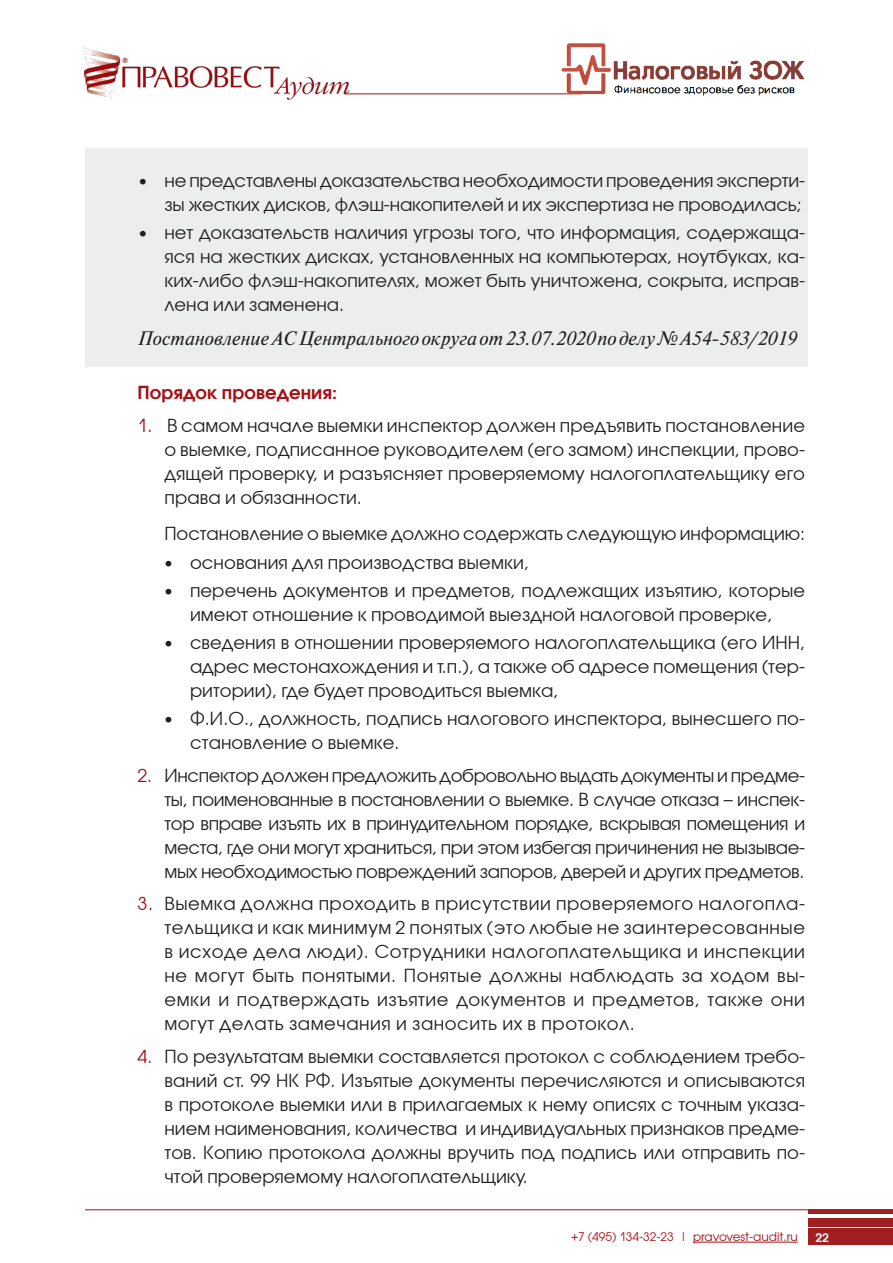
<style>
.page{position:relative;width:893px;height:1263px;background:#fff}
.page>*{position:absolute;margin:0;border:0;box-sizing:border-box;transform-origin:0 0}
.t1{font:italic 19.5px "Newton";letter-spacing:.005em;color:#231f20}
.t2{font:18px/24px "Avant Garde Gothic C";color:#231f20;text-align:justify}
.t3{font:600 18px "Avant Garde Gothic C";letter-spacing:.005em;color:#a61016}
.t4{font:12px "Avant Garde Gothic C";color:#a61016}
.t5{font:600 12px "Avant Garde Gothic C";color:#fff}
.s1{color:#a61016}
</style>
<div class="page">
<div style="left:808px;top:1229px;width:85px;height:16px;background:#a31e21"></div>
<div style="left:808px;top:1219px;width:85px;height:8px;background:#a31e21"></div>
<div style="left:808px;top:1209px;width:85px;height:5px;background:#a31e21"></div>
<img style="left:83px;top:46px;width:271px;height:54px">
<hr style="left:693px;top:1242px;width:105px;height:1px;background:#a61016">
<hr style="left:345px;top:94px;width:237px;height:1px;background:#a61016">
<hr style="left:85px;top:1209px;width:723px;height:1px;background:#a61016">
<img style="left:553px;top:43px;width:252px;height:53px">
<div style="left:85px;top:149px;width:723px;height:218px;background:#ebedee"></div>
<p class="t2" style="left:137px;top:168px;width:669px;text-align:right">• не представлены доказательства необходимости проведения эксперти&shy;зы жестких дисков, флэш-накопителей и их экспертиза не проводилась;</p>
<p class="t2" style="left:164px;top:221px;width:642px;text-indent:-27px">• нет доказательств наличия угрозы того, что информация, содержаща&shy;яся на жестких дисках, установленных на компьютерах, ноутбуках, ка&shy;ких-либо флэш-накопителях, может быть уничтожена, сокрыта, исправ&shy;лена или заменена.</p>
<p class="t1" style="left:137px;top:326px;width:661px">Постановление АС Центрального округа от 23.07.2020 по делу № А54-583/2019</p>
<p class="t3" style="left:137px;top:381px;width:201px">Порядок проведения:</p>
<p class="t2" style="left:164px;top:413px;width:642px;text-indent:-27px"><span class="s1">1.</span> В самом начале выемки инспектор должен предъявить постановление о выемке, подписанное руководителем (его замом) инспекции, прово&shy;дящей проверку, и разъясняет проверяемому налогоплательщику его права и обязанности.</p>
<p class="t2" style="left:164px;top:522px;width:642px">Постановление о выемке должно содержать следующую информацию:</p>
<p class="t2" style="left:163px;top:550px;width:367px">• основания для производства выемки,</p>
<p class="t2" style="left:163px;top:578px;width:644px;text-align:center">• перечень документов и предметов, подлежащих изъятию, которые имеют отношение к проводимой выездной налоговой проверке,</p>
<p class="t2" style="left:190px;top:630px;width:617px;text-indent:-27px">• сведения в отношении проверяемого налогоплательщика (его ИНН, адрес местонахождения и т.п.), а также об адресе помещения (тер&shy;ритории), где будет проводиться выемка,</p>
<p class="t2" style="left:190px;top:707px;width:617px;text-indent:-27px">• Ф.И.О., должность, подпись налогового инспектора, вынесшего по&shy;становление о выемке.</p>
<p class="t2" style="left:164px;top:763px;width:642px;text-indent:-27px"><span class="s1">2.</span> Инспектор должен предложить добровольно выдать документы и предме&shy;ты, поименованные в постановлении о выемке. В случае отказа – инспек&shy;тор вправе изъять их в принудительном порядке, вскрывая помещения и места, где они могут храниться, при этом избегая причинения не вызывае&shy;мых необходимостью повреждений запоров, дверей и других предметов.</p>
<p class="t2" style="left:164px;top:892px;width:642px;text-indent:-27px"><span class="s1">3.</span> Выемка должна проходить в присутствии проверяемого налогопла&shy;тельщика и как минимум 2 понятых (это любые не заинтересованные в исходе дела люди). Сотрудники налогоплательщика и инспекции не могут быть понятыми. Понятые должны наблюдать за ходом вы&shy;емки и подтверждать изъятие документов и предметов, также они могут делать замечания и заносить их в протокол.</p>
<p class="t2" style="left:164px;top:1044px;width:642px;text-indent:-27px"><span class="s1">4.</span> По результатам выемки составляется протокол с соблюдением требо&shy;ваний ст. 99 НК РФ. Изъятые документы перечисляются и описываются в протоколе выемки или в прилагаемых к нему описях с точным указа&shy;нием наименования, количества и индивидуальных признаков предме&shy;тов. Копию протокола должны вручить под подпись или отправить по&shy;чтой проверяемому налогоплательщику.</p>
<p class="t4" style="left:571px;top:1230px;width:228px">+7 (495) 134-32-23 | pravovest-audit.ru</p>
<p class="t5" style="left:815px;top:1230px;width:15px">22</p>
</div>
